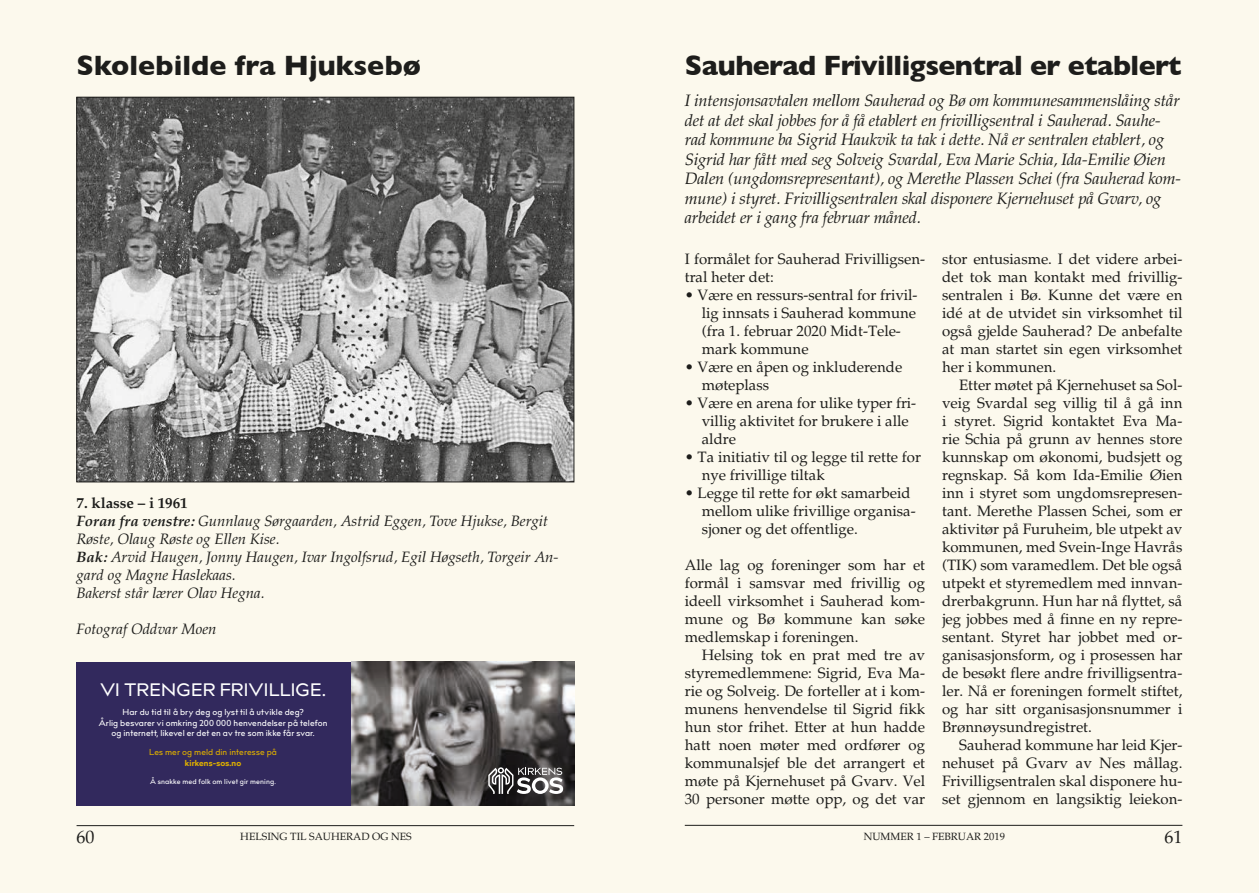
<style>
.page{position:relative;width:1259px;height:893px;background:#fcf9ed}
.page>*{position:absolute;margin:0;border:0;box-sizing:border-box;transform-origin:0 0}
.t1{font:700 28.5px "Gill Sans";letter-spacing:-.02em;color:#1d1d1b}
.t2{font:700 28.5px "Gill Sans";color:#1d1d1b}
.t3{font:18px "Palatino";color:#1d1d1b}
.t4{font:500 17.85px "billcorporatemedium";letter-spacing:.02em;color:#fff}
.t5{font:italic 16.5px/19.5px "Palatino";letter-spacing:-.01em;color:#1d1d1b}
.t6{font:15px/18px "Palatino";color:#1d1d1b}
.t7{font:italic 15px/18px "Palatino";color:#1d1d1b}
.t8{font:10.5px "Palatino";color:#1d1d1b}
.t9{font:500 8.55px/10.6px "billcorporatemedium";letter-spacing:.01em;color:#fff;text-align:center}
.t10{font:500 8.55px "billcorporatemedium";letter-spacing:.01em;color:#dcad00}
.t11{font:800 8.55px "billcorporatemedium";letter-spacing:.01em;color:#dcad00}
.t12{font:500 7.2px "billcorporatemedium";letter-spacing:.015em;color:#fff}
.s1{font-weight:700;font-style:normal}
.s2{font-weight:700}
</style>
<div class="page">
<hr style="left:77px;top:825px;width:497px;height:1px;background:#1d1d1b">
<hr style="left:685px;top:825px;width:497px;height:1px;background:#1d1d1b">
<div style="left:77px;top:662px;width:497px;height:143px;background:#32295d"></div>
<img style="left:352px;top:662px;width:222px;height:143px">
<svg style="left:488px;top:767px;width:75px;height:27px;background:#7c7b7b"></svg>
<img style="left:79px;top:99px;width:493px;height:381px">
<h1 class="t2" style="left:77px;top:43px;width:346px">Skolebilde fra Hjuksebø</h1>
<p class="t7" style="left:77px;top:493px;width:483px"><span class="s1">7. klasse – i 1961<br></span><span class="s2">Foran fra venstre:</span> Gunnlaug Sørgaarden, Astrid Eggen, Tove Hjukse, Bergit Røste, Olaug Røste og Ellen Kise.<br><span class="s2">Bak:</span> Arvid Haugen, Jonny Haugen, Ivar Ingolfsrud, Egil Høgseth, Torgeir An&shy;gard og Magne Haslekaas.<br>Bakerst står lærer Olav Hegna.</p>
<p class="t7" style="left:77px;top:619px;width:141px">Fotograf Oddvar Moen</p>
<p class="t4" style="left:100px;top:677px;width:227px">VI TRENGER FRIVILLIGE.</p>
<p class="t9" style="left:99px;top:707px;width:230px">Har du tid til å bry deg og lyst til å utvikle deg?<br>Årlig besvarer vi omkring 200 000 henvendelser på telefon og internett, likevel er det en av tre som ikke får svar.</p>
<p class="t10" style="left:149px;top:746px;width:129px">Les mer og meld din interesse på</p>
<p class="t11" style="left:185px;top:757px;width:58px">kirkens-sos.no</p>
<p class="t12" style="left:150px;top:776px;width:127px">Å snakke med folk om livet gir mening.</p>
<h1 class="t1" style="left:685px;top:43px;width:498px">Sauherad Frivilligsentral er etablert</h1>
<p class="t5" style="left:685px;top:91px;width:497px">I intensjonsavtalen mellom Sauherad og Bø om kommunesammenslåing står det at det skal jobbes for å få etablert en frivilligsentral i Sauherad. Sauhe&shy;rad kommune ba Sigrid Haukvik ta tak i dette. Nå er sentralen etablert, og Sigrid har fått med seg Solveig Svardal, Eva Marie Schia, Ida-Emilie Øien Dalen (ungdomsrepresentant), og Merethe Plassen Schei (fra Sauherad kom&shy;mune) i styret. Frivilligsentralen skal disponere Kjernehuset på Gvarv, og arbeidet er i gang fra februar måned.</p>
<p class="t6" style="left:685px;top:250px;width:242px">I formålet for Sauherad Frivilligsen&shy;tral heter det:</p>
<p class="t6" style="left:702px;top:286px;width:217px;text-indent:-17px">• Være en ressurs-sentral for frivil&shy;lig innsats i Sauherad kommune (fra 1. februar 2020 Midt-Tele&shy;mark kommune</p>
<p class="t6" style="left:702px;top:358px;width:202px;text-indent:-17px">• Være en åpen og inkluderende møteplass</p>
<p class="t6" style="left:702px;top:394px;width:216px;text-indent:-17px">• Være en arena for ulike typer fri&shy;villig aktivitet for brukere i alle aldre</p>
<p class="t6" style="left:702px;top:448px;width:221px;text-indent:-17px">• Ta initiativ til og legge til rette for nye frivillige tiltak</p>
<p class="t6" style="left:702px;top:484px;width:215px;text-indent:-17px">• Legge til rette for økt samarbeid mellom ulike frivillige organisa&shy;sjoner og det offentlige.</p>
<p class="t6" style="left:685px;top:556px;width:242px;text-align:justify">Alle lag og foreninger som har et formål i samsvar med frivillig og ideell virksomhet i Sauherad kom&shy;mune og Bø kommune kan søke medlemskap i foreningen.</p>
<p class="t6" style="left:685px;top:646px;width:242px;text-align:justify;text-indent:17px">Helsing tok en prat med tre av styremedlemmene: Sigrid, Eva Ma&shy;rie og Solveig. De forteller at i kom&shy;munens henvendelse til Sigrid fikk hun stor frihet. Etter at hun hadde hatt noen møter med ordfører og kommunalsjef ble det arrangert et møte på Kjernehuset på Gvarv. Vel 30 personer møtte opp, og det var</p>
<p class="t6" style="left:942px;top:250px;width:242px;text-align:justify">stor entusiasme. I det videre arbei&shy;det tok man kontakt med frivillig&shy;sentralen i Bø. Kunne det være en idé at de utvidet sin virksomhet til også gjelde Sauherad? De anbefalte at man startet sin egen virksomhet her i kommunen.</p>
<p class="t6" style="left:942px;top:376px;width:242px;text-align:justify;text-indent:17px">Etter møtet på Kjernehuset sa Sol&shy;veig Svardal seg villig til å gå inn i styret. Sigrid kontaktet Eva Ma&shy;rie Schia på grunn av hennes store kunnskap om økonomi, budsjett og regnskap. Så kom Ida-Emilie Øien inn i styret som ungdomsrepresen&shy;tant. Merethe Plassen Schei, som er aktivitør på Furuheim, ble utpekt av kommunen, med Svein-Inge Havrås (TIK) som varamedlem. Det ble også utpekt et styremedlem med innvan&shy;drerbakgrunn. Hun har nå flyttet, så jeg jobbes med å finne en ny repre&shy;sentant. Styret har jobbet med or&shy;ganisasjonsform, og i prosessen har de besøkt flere andre frivilligsentra&shy;ler. Nå er foreningen formelt stiftet, og har sitt organisasjonsnummer i Brønnøysundregistret.</p>
<p class="t6" style="left:942px;top:736px;width:242px;text-align:justify;text-indent:17px">Sauherad kommune har leid Kjer&shy;nehuset på Gvarv av Nes mållag.<br>Frivilligsentralen skal disponere hu&shy;set gjennom en langsiktig leiekon-</p>
<p class="t3" style="left:77px;top:826px;width:19px">60</p>
<p class="t8" style="left:240px;top:831px;width:173px">HELSING TIL SAUHERAD OG NES</p>
<p class="t8" style="left:863px;top:831px;width:143px">NUMMER 1 – FEBRUAR 2019</p>
<p class="t3" style="left:1164px;top:826px;width:19px">61</p>
</div>
